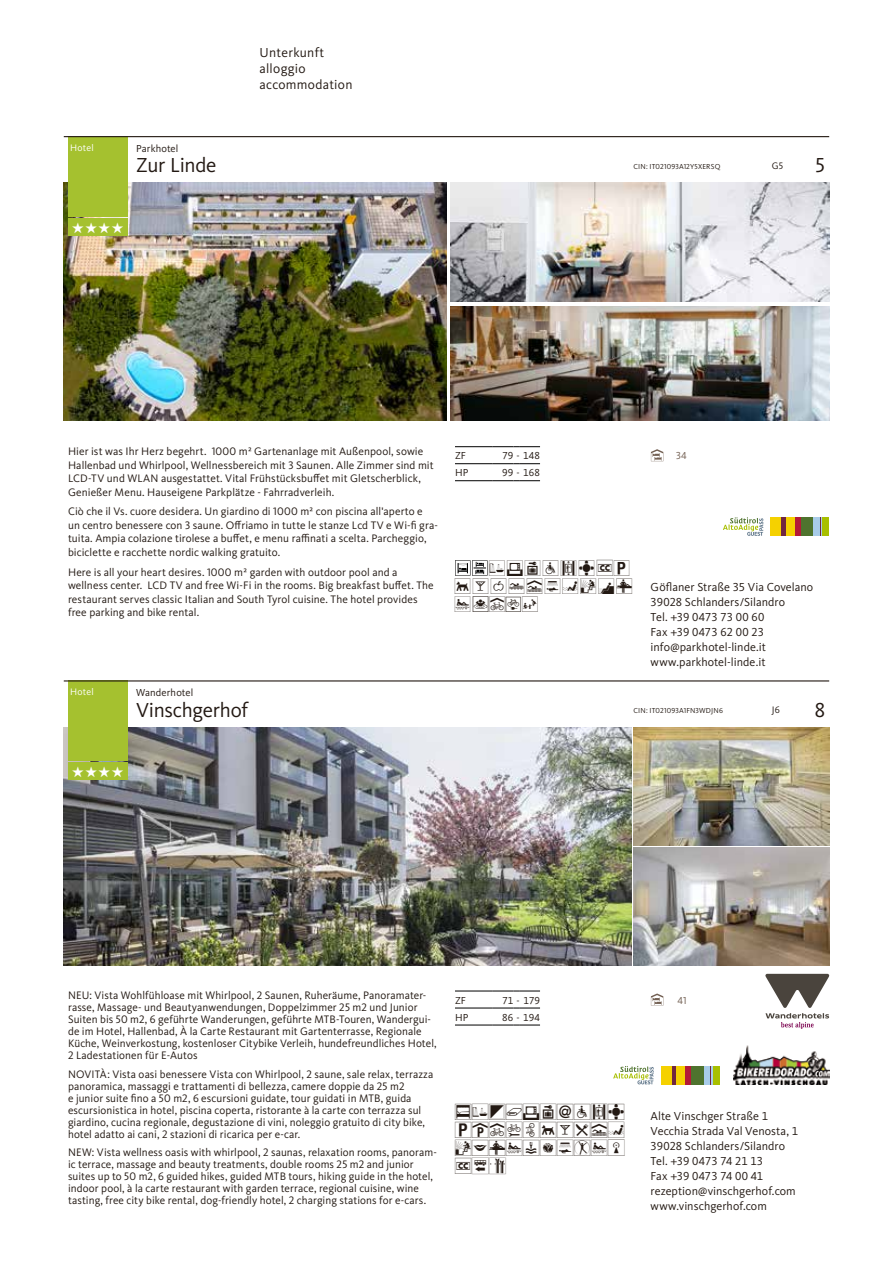
<style>
.page{position:relative;width:893px;height:1263px;background:#fff}
.page>*{position:absolute;margin:0;border:0;box-sizing:border-box;transform-origin:0 0}
.t1{font:21px "Kievit OT";letter-spacing:-.015em;color:#231913}
.t2{font:20.25px/18px "TV Vinschgau 2013";color:#231913;text-align:justify}
.t3{font:19.5px/18px "TV Vinschgau 2013";letter-spacing:.08em;color:#231913}
.t4{font:15px "Zapf Dingbats ITC";color:#fff}
.t5{font:13.5px/16.2px "Kievit OT";letter-spacing:.02em;color:#231913}
.t6{font:12px/15px "Kievit OT";letter-spacing:.005em;color:#231913}
.t7{font:11.25px/12px "Kievit OT";letter-spacing:.005em;color:#231913}
.t8{font:10.5px "Kievit OT";letter-spacing:.01em;color:#231913}
.t9{font:10.5px "Kievit OT";color:#725f52}
.t10{font:9.75px "Kievit OT";letter-spacing:.02em;color:#fff}
.t11{font:9.75px "Kievit OT";color:#231913}
.t12{font:7.5px "Kievit OT";letter-spacing:.02em;color:#231913}
.s1{font-size:20.25px}
.s2{font-family:"Suedtirol Holiday Two";font-size:21.75px}
.s3{font-family:"Suedtirol Holiday Two";font-size:21px}
</style>
<div class="page">
<img style="left:64px;top:183px;width:382px;height:238px">
<img style="left:451px;top:183px;width:378px;height:119px">
<hr style="left:455px;top:446px;width:37px;height:1px;background:#000">
<svg style="left:492px;top:446px;width:48px;height:1px"></svg>
<hr style="left:455px;top:463px;width:37px;height:1px;background:#000">
<hr style="left:455px;top:480px;width:37px;height:1px;background:#000">
<svg style="left:492px;top:463px;width:48px;height:1px"></svg>
<svg style="left:492px;top:480px;width:48px;height:1px"></svg>
<svg style="left:455px;top:560px;width:32px;height:16px"></svg>
<svg style="left:651px;top:449px;width:13px;height:13px"></svg>
<div style="left:68px;top:136px;width:60px;height:81px;background:#a5c12f"></div>
<div style="left:68px;top:218px;width:60px;height:17px;background:#a5c12f"></div>
<hr style="left:64px;top:136px;width:765px;height:1px;background:#231913">
<img style="left:64px;top:727px;width:567px;height:238px">
<img style="left:634px;top:847px;width:195px;height:118px">
<hr style="left:455px;top:991px;width:37px;height:1px;background:#000">
<svg style="left:492px;top:991px;width:48px;height:1px"></svg>
<hr style="left:455px;top:1008px;width:37px;height:1px;background:#000">
<hr style="left:455px;top:1025px;width:37px;height:1px;background:#000">
<svg style="left:492px;top:1008px;width:48px;height:1px"></svg>
<svg style="left:492px;top:1025px;width:48px;height:1px"></svg>
<svg style="left:651px;top:993px;width:13px;height:13px"></svg>
<div style="left:68px;top:680px;width:60px;height:81px;background:#a5c12f"></div>
<div style="left:68px;top:763px;width:60px;height:17px;background:#a5c12f"></div>
<hr style="left:64px;top:680px;width:765px;height:1px;background:#231913">
<svg style="left:765px;top:974px;width:64px;height:55px"></svg>
<img style="left:733px;top:1045px;width:96px;height:39px">
<img style="left:634px;top:727px;width:195px;height:118px">
<img style="left:451px;top:306px;width:378px;height:115px">
<svg style="left:723px;top:517px;width:40px;height:19px"></svg>
<div style="left:771px;top:517px;width:11px;height:19px;background:#f5d100"></div>
<hr style="left:782px;top:517px;width:4px;height:19px;background:#702640">
<div style="left:786px;top:517px;width:9px;height:19px;background:#f5d100"></div>
<div style="left:795px;top:517px;width:6px;height:19px;background:#b31a38"></div>
<div style="left:801px;top:517px;width:13px;height:19px;background:#4f732e"></div>
<div style="left:814px;top:517px;width:6px;height:19px;background:#a8cce8"></div>
<svg style="left:820px;top:517px;width:2px;height:19px"></svg>
<div style="left:822px;top:517px;width:7px;height:19px;background:#a8bf00"></div>
<svg style="left:613px;top:1066px;width:41px;height:18px"></svg>
<div style="left:661px;top:1066px;width:11px;height:18px;background:#f5d100"></div>
<hr style="left:672px;top:1066px;width:4px;height:18px;background:#702640">
<div style="left:676px;top:1066px;width:9px;height:18px;background:#f5d100"></div>
<div style="left:685px;top:1066px;width:7px;height:18px;background:#b31a38"></div>
<div style="left:692px;top:1066px;width:12px;height:18px;background:#4f732e"></div>
<div style="left:704px;top:1066px;width:6px;height:18px;background:#a8cce8"></div>
<svg style="left:710px;top:1066px;width:3px;height:18px"></svg>
<div style="left:713px;top:1066px;width:6px;height:18px;background:#a8bf00"></div>
<p class="t10" style="left:70px;top:142px;width:25px">Hotel</p>
<p class="t8" style="left:136px;top:142px;width:44px">Parkhotel</p>
<h1 class="t1" style="left:136px;top:153px;width:82px">Zur Linde</h1>
<h3 class="t4" style="left:72px;top:220px;width:54px">★★★★</h3>
<p class="t5" style="left:260px;top:45px;width:94px">Unterkunft alloggio accommodation</p>
<p class="t12" style="left:634px;top:162px;width:88px">CIN: IT021093A12Y5XERSQ</p>
<p class="t11" style="left:772px;top:160px;width:13px">G5</p>
<h1 class="t1" style="left:816px;top:153px;width:11px">5</h1>
<p class="t7" style="left:68px;top:445px;width:367px;line-height:13.5px">Hier ist was Ihr Herz begehrt. 1000 m² Gartenanlage mit Außenpool, sowie Hallenbad und Whirlpool, Wellnessbereich mit 3 Saunen. Alle Zimmer sind mit LCD-TV und WLAN ausgestattet. Vital Frühstücksbuffet mit Gletscherblick, Genießer Menu. Hauseigene Parkplätze - Fahrradverleih.</p>
<p class="t7" style="left:68px;top:505px;width:371px;line-height:13.5px">Ciò che il Vs. cuore desidera. Un giardino di 1000 m² con piscina all'aperto e<br>un centro benessere con 3 saune. Offriamo in tutte le stanze Lcd TV e Wi-fi gra&shy;tuita. Ampia colazione tirolese a buffet, e menu raffinati a scelta. Parcheggio, biciclette e racchette nordic walking gratuito.</p>
<p class="t7" style="left:68px;top:565px;width:367px;line-height:13.5px">Here is all your heart desires. 1000 m² garden with outdoor pool and a wellness center. LCD TV and free Wi-Fi in the rooms. Big breakfast buffet. The restaurant serves classic Italian and South Tyrol cuisine. The hotel provides free parking and bike rental.</p>
<p class="t10" style="left:70px;top:687px;width:25px">Hotel</p>
<p class="t8" style="left:136px;top:687px;width:59px">Wanderhotel</p>
<h1 class="t1" style="left:136px;top:698px;width:114px">Vinschgerhof</h1>
<p class="t8" style="left:455px;top:450px;width:13px">ZF</p>
<p class="t8" style="left:502px;top:450px;width:39px">79 - 148</p>
<p class="t8" style="left:455px;top:467px;width:15px">HP</p>
<p class="t8" style="left:502px;top:467px;width:39px">99 - 168</p>
<p class="t9" style="left:676px;top:450px;width:12px">34</p>
<h3 class="t3" style="left:455px;top:560px;width:179px;text-indent:34px">AEI™SÁ<span class="s1">ˇ</span>T<br>ÅWZLNOÌÓÛI<br>U<span class="s2">v</span>Ü<span class="s3">n</span>Q</h3>
<p class="t6" style="left:651px;top:579px;width:164px">Göflaner Straße 35 Via Covelano<br>39028 Schlanders/Silandro<br>Tel. +39 0473 73 00 60<br>Fax +39 0473 62 00 23 info@parkhotel-linde.it www.parkhotel-linde.it</p>
<p class="t12" style="left:634px;top:707px;width:91px">CIN: IT021093A1FN3WDJN6</p>
<p class="t11" style="left:772px;top:705px;width:10px">J6</p>
<h1 class="t1" style="left:815px;top:698px;width:12px">8</h1>
<h3 class="t4" style="left:72px;top:765px;width:54px">★★★★</h3>
<p class="t7" style="left:68px;top:990px;width:370px">NEU: Vista Wohlfühloase mit Whirlpool, 2 Saunen, Ruheräume, Panoramater&shy;rasse, Massage- und Beautyanwendungen, Doppelzimmer 25 m2 und Junior Suiten bis 50 m2, 6 geführte Wanderungen, geführte MTB-Touren, Wandergui&shy;de im Hotel, Hallenbad, À la Carte Restaurant mit Gartenterrasse, Regionale Küche, Weinverkostung, kostenloser Citybike Verleih, hundefreundliches Hotel, 2 Ladestationen für E-Autos</p>
<p class="t7" style="left:68px;top:1068px;width:367px">NOVITÀ: Vista oasi benessere Vista con Whirlpool, 2 saune, sale relax, terrazza panoramica, massaggi e trattamenti di bellezza, camere doppie da 25 m2<br>e junior suite fino a 50 m2, 6 escursioni guidate, tour guidati in MTB, guida escursionistica in hotel, piscina coperta, ristorante à la carte con terrazza sul giardino, cucina regionale, degustazione di vini, noleggio gratuito di city bike, hotel adatto ai cani, 2 stazioni di ricarica per e-car.</p>
<p class="t7" style="left:68px;top:1146px;width:370px">NEW: Vista wellness oasis with whirlpool, 2 saunas, relaxation rooms, panoram&shy;ic terrace, massage and beauty treatments, double rooms 25 m2 and junior suites up to 50 m2, 6 guided hikes, guided MTB tours, hiking guide in the hotel, indoor pool, à la carte restaurant with garden terrace, regional cuisine, wine tasting, free city bike rental, dog-friendly hotel, 2 charging stations for e-cars.</p>
<p class="t8" style="left:455px;top:994px;width:13px">ZF</p>
<p class="t8" style="left:502px;top:994px;width:39px">71 - 179</p>
<p class="t8" style="left:455px;top:1011px;width:15px">HP</p>
<p class="t8" style="left:502px;top:1011px;width:39px">86 - 194</p>
<h2 class="t2" style="left:455px;top:1104px;width:172px">˝AFPEIJ™SÁ TUÜÄ-ÅWYNÌ ÓˆIUMDOPU% ˇ&amp;!</h2>
<p class="t9" style="left:678px;top:994px;width:11px">41</p>
<p class="t6" style="left:651px;top:1108px;width:149px">Alte Vinschger Straße 1<br>Vecchia Strada Val Venosta, 1<br>39028 Schlanders/Silandro<br>Tel. +39 0473 74 21 13<br>Fax +39 0473 74 00 41 rezeption@vinschgerhof.com www.vinschgerhof.com</p>
</div>
